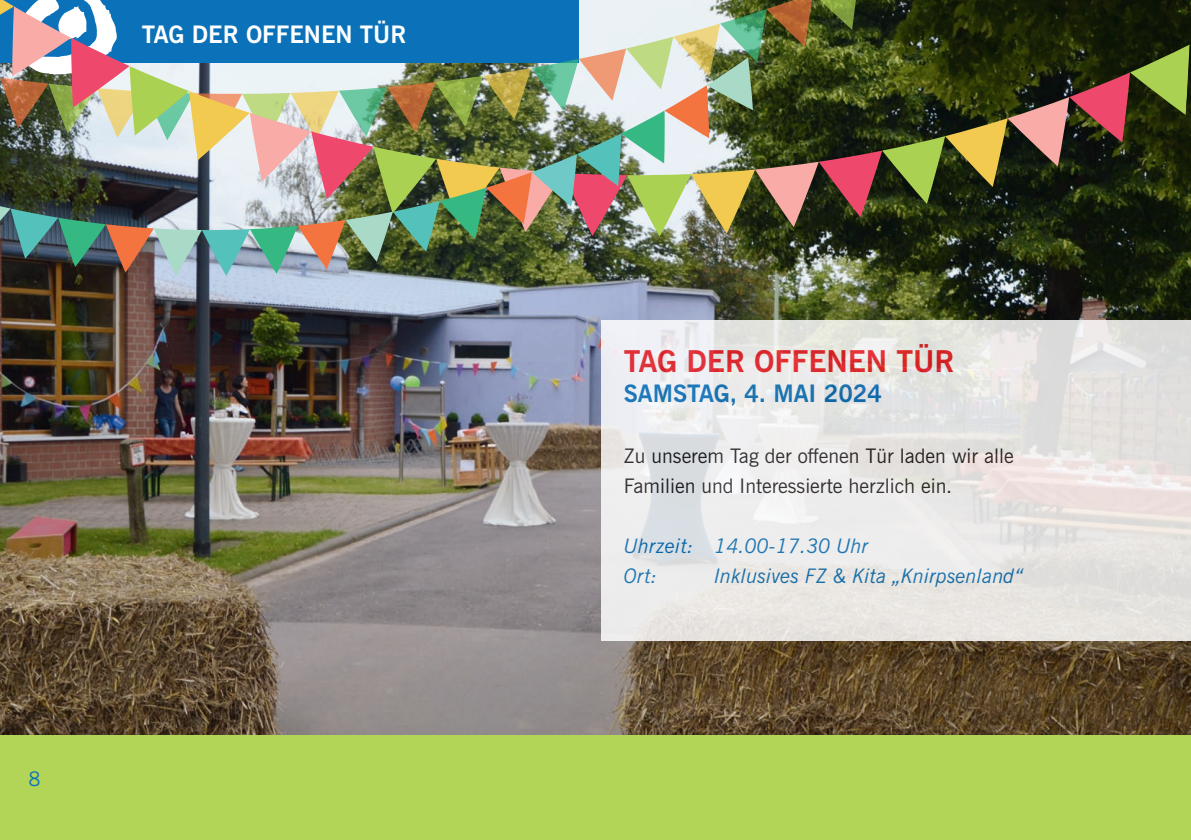
<style>
.page{position:relative;width:1191px;height:840px;background:#fff}
.page>*{position:absolute;margin:0;border:0;box-sizing:border-box;transform-origin:0 0}
.t1{font:700 30px "News Gothic BT";color:#ee1d23}
.t2{font:700 24px "News Gothic BT";color:#0b72ba}
.t3{font:700 24px "News Gothic BT";color:#fff}
.t4{font:20px/30px "News Gothic BT";color:#231f20}
.t5{font:italic 20px/30px "News Gothic BT";color:#0b72ba}
.t6{font:20px "News Gothic BT";color:#0b72ba}
</style>
<div class="page">
<div style="left:0;top:536px;width:1191px;height:303px;background:#b3d557"></div>
<img style="left:0;top:0;width:1191px;height:734px">
<svg style="left:601px;top:320px;width:590px;height:320px;background:#e8e6e5"></svg>
<img style="left:0;top:0;width:1189px;height:276px">
<p class="t3" style="left:142px;top:20px;width:266px">TAG DER OFFENEN TÜR</p>
<p class="t6" style="left:28px;top:766px;width:14px">8</p>
<h1 class="t1" style="left:624px;top:343px;width:332px">TAG DER OFFENEN TÜR</h1>
<p class="t2" style="left:624px;top:379px;width:260px">SAMSTAG, 4. MAI 2024</p>
<p class="t4" style="left:624px;top:440px;width:391px">Zu unserem Tag der offenen Tür laden wir alle<br>Familien und Interessierte herzlich ein.</p>
<p class="t5" style="left:624px;top:530px;width:246px">Uhrzeit: 14.00-17.30 Uhr<br>Ort:</p>
<p class="t5" style="left:714px;top:560px;width:310px">Inklusives FZ &amp; Kita „Knirpsenland“</p>
</div>
